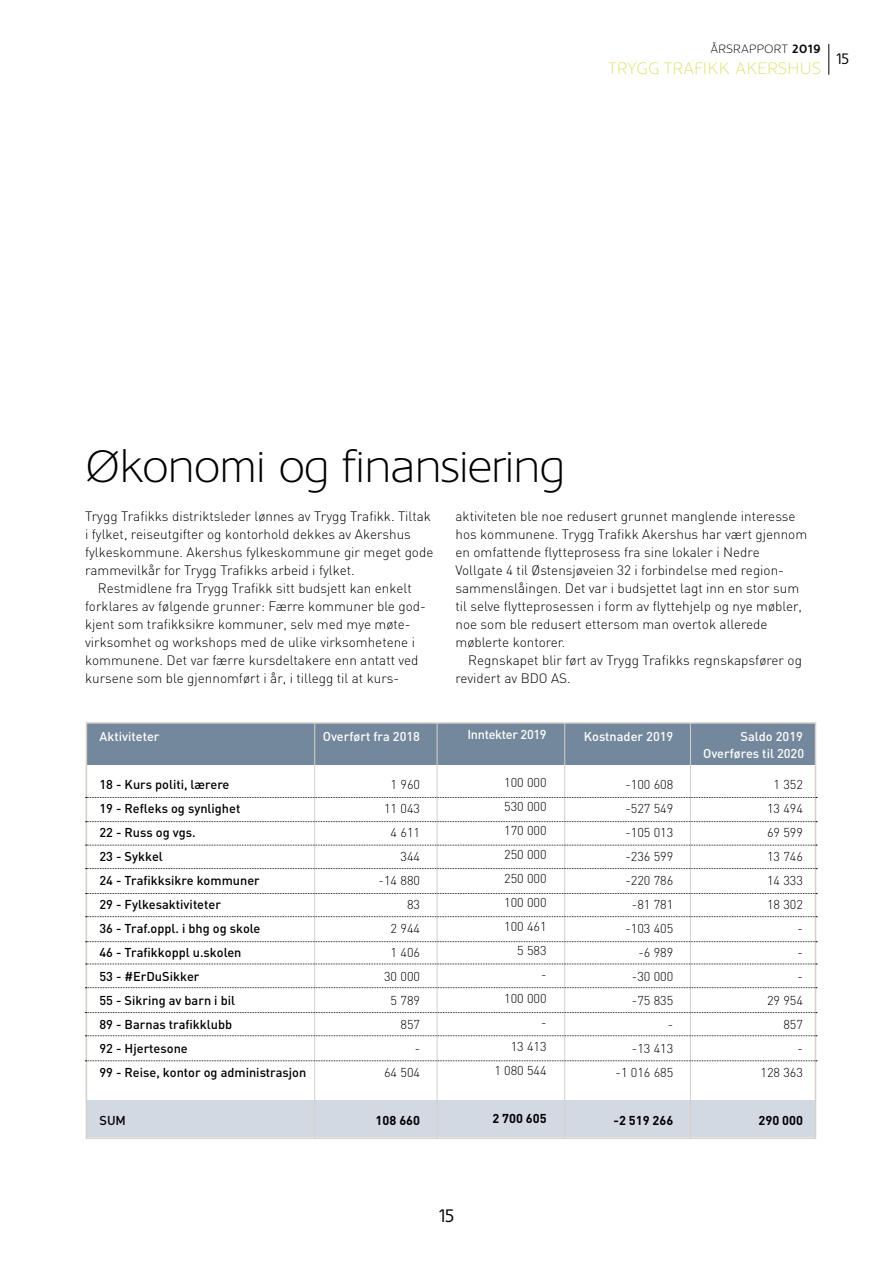
<style>
.page{position:relative;width:893px;height:1263px;background:#fff}
.page>*{position:absolute;margin:0;border:0;box-sizing:border-box;transform-origin:0 0}
.t1{font:300 45px "Oblik";color:#000}
.t2{font:18px "Oblik";color:#000}
.t3{font:300 16.5px "Oblik";letter-spacing:.05em;color:#dbe16f}
.t4{font:15px "Oblik";color:#000}
.t5{font:300 13.5px/18px "DIN";color:#000}
.t6{font:500 12.75px/24px "DIN";color:#000}
.t7{font:300 12.75px/24px "DIN";color:#000;text-align:right}
.t8{font:500 12.75px "DIN";color:#fff}
.t9{font:700 12.75px "DIN";color:#000}
.t10{font:500 12.75px "DIN";letter-spacing:-.025em;color:#fff}
.t11{font:300 12px "Oblik";letter-spacing:.05em;color:#000}
.s1{font-weight:700}
</style>
<div class="page">
<hr style="left:828px;top:44px;width:1px;height:30px;background:#000">
<div style="left:87px;top:1101px;width:728px;height:36px;background:#d2d9e2"></div>
<div style="left:86px;top:723px;width:729px;height:41px;background:#73889c"></div>
<div style="left:86px;top:722px;width:730px;height:417px;border:2px solid #d5d1ca"></div>
<hr style="left:437px;top:723px;width:1px;height:415px;background:#d5d1ca">
<hr style="left:314px;top:723px;width:1px;height:415px;background:#d5d1ca">
<hr style="left:564px;top:723px;width:1px;height:415px;background:#d5d1ca">
<hr style="left:690px;top:723px;width:1px;height:415px;background:#d5d1ca">
<svg style="left:86px;top:797px;width:731px;height:1px"></svg>
<svg style="left:86px;top:868px;width:731px;height:1px"></svg>
<svg style="left:86px;top:893px;width:731px;height:1px"></svg>
<svg style="left:86px;top:916px;width:731px;height:1px"></svg>
<svg style="left:86px;top:941px;width:731px;height:1px"></svg>
<svg style="left:86px;top:963px;width:731px;height:1px"></svg>
<svg style="left:86px;top:821px;width:731px;height:1px"></svg>
<svg style="left:86px;top:845px;width:731px;height:1px"></svg>
<svg style="left:85px;top:987px;width:732px;height:1px"></svg>
<svg style="left:85px;top:1012px;width:732px;height:1px"></svg>
<svg style="left:85px;top:1035px;width:732px;height:1px"></svg>
<svg style="left:85px;top:1060px;width:732px;height:1px"></svg>
<p class="t11" style="left:711px;top:42px;width:111px">ÅRSRAPPORT <span class="s1">2019</span></p>
<p class="t3" style="left:608px;top:59px;width:214px">TRYGG TRAFIKK AKERSHUS</p>
<p class="t4" style="left:836px;top:50px;width:14px">15</p>
<h1 class="t1" style="left:86px;top:441px;width:481px">Økonomi og finansiering</h1>
<p class="t5" style="left:85px;top:507px;width:347px">Trygg Trafikks distriktsleder lønnes av Trygg Trafikk. Tiltak</p>
<p class="t5" style="left:85px;top:525px;width:327px">i fylket, reiseutgifter og kontorhold dekkes av Akershus</p>
<p class="t5" style="left:85px;top:543px;width:350px">fylkeskommune. Akershus fylkeskommune gir meget gode</p>
<p class="t5" style="left:85px;top:561px;width:271px">rammevilkår for Trygg Trafikks arbeid i fylket.</p>
<p class="t5" style="left:98px;top:579px;width:316px">Restmidlene fra Trygg Trafikk sitt budsjett kan enkelt</p>
<p class="t5" style="left:85px;top:597px;width:342px">forklares av følgende grunner: Færre kommuner ble god-</p>
<p class="t5" style="left:85px;top:615px;width:327px">kjent som trafikksikre kommuner, selv med mye møte-</p>
<p class="t5" style="left:85px;top:633px;width:332px">virksomhet og workshops med de ulike virksomhetene i</p>
<p class="t5" style="left:85px;top:651px;width:335px">kommunene. Det var færre kursdeltakere enn antatt ved</p>
<p class="t5" style="left:85px;top:669px;width:316px">kursene som ble gjennomført i år, i tillegg til at kurs-</p>
<p class="t5" style="left:455px;top:507px;width:353px">aktiviteten ble noe redusert grunnet manglende interesse hos kommunene. Trygg Trafikk Akershus har vært gjennom en omfattende flytteprosess fra sine lokaler i Nedre Vollgate 4 til Østensjøveien 32 i forbindelse med region&shy;sammenslåingen. Det var i budsjettet lagt inn en stor sum til selve flytteprosessen i form av flyttehjelp og nye møbler, noe som ble redusert ettersom man overtok allerede møblerte kontorer.</p>
<p class="t5" style="left:455px;top:651px;width:348px;text-indent:13px">Regnskapet blir ført av Trygg Trafikks regnskapsfører og revidert av BDO AS.</p>
<p class="t8" style="left:99px;top:728px;width:62px">Aktiviteter</p>
<p class="t6" style="left:99px;top:772px;width:208px">18 - Kurs politi, lærere<br>19 - Refleks og synlighet<br>22 - Russ og vgs.<br>23 - Sykkel<br>24 - Trafikksikre kommuner<br>29 - Fylkesaktiviteter<br>36 - Traf.oppl. i bhg og skole<br>46 - Trafikkoppl u.skolen<br>53 - #ErDuSikker<br>55 - Sikring av barn i bil<br>89 - Barnas trafikklubb<br>92 - Hjertesone<br>99 - Reise, kontor og administrasjon</p>
<p class="t6" style="left:99px;top:1108px;width:28px">SUM</p>
<p class="t8" style="left:323px;top:728px;width:99px">Overført fra 2018</p>
<p class="t7" style="left:379px;top:772px;width:43px">1 960<br>11 043<br>4 611<br>344<br>-14 880<br>83<br>2 944<br>1 406<br>30 000<br>5 789<br>857<br>-<br>64 504</p>
<p class="t9" style="left:376px;top:1112px;width:46px">108 660</p>
<p class="t10" style="left:467px;top:726px;width:81px">Inntekter 2019</p>
<p class="t7" style="left:494px;top:770px;width:54px">100 000<br>530 000<br>170 000<br>250 000<br>250 000<br>100 000<br>100 461<br>5 583<br>-<br>100 000<br>-<br>13 413<br>1 080 544</p>
<p class="t9" style="left:492px;top:1110px;width:56px">2 700 605</p>
<h2 class="t2" style="left:439px;top:1205px;width:16px">15</h2>
<p class="t8" style="left:584px;top:728px;width:91px">Kostnader 2019</p>
<p class="t7" style="left:616px;top:772px;width:59px">-100 608 -527 549 -105 013 -236 599 -220 786 -81 781 -103 405 -6 989<br>-30 000 -75 835<br>-<br>-13 413<br>-1 016 685</p>
<p class="t9" style="left:614px;top:1112px;width:61px">-2 519 266</p>
<p class="t8" style="left:741px;top:728px;width:64px">Saldo 2019</p>
<p class="t7" style="left:760px;top:772px;width:44px">1 352<br>13 494<br>69 599<br>13 746<br>14 333<br>18 302 -<br>-<br>-<br>29 954<br>857<br>-<br>128 363</p>
<p class="t9" style="left:758px;top:1112px;width:46px">290 000</p>
<p class="t8" style="left:703px;top:745px;width:103px">Overføres til 2020</p>
</div>
